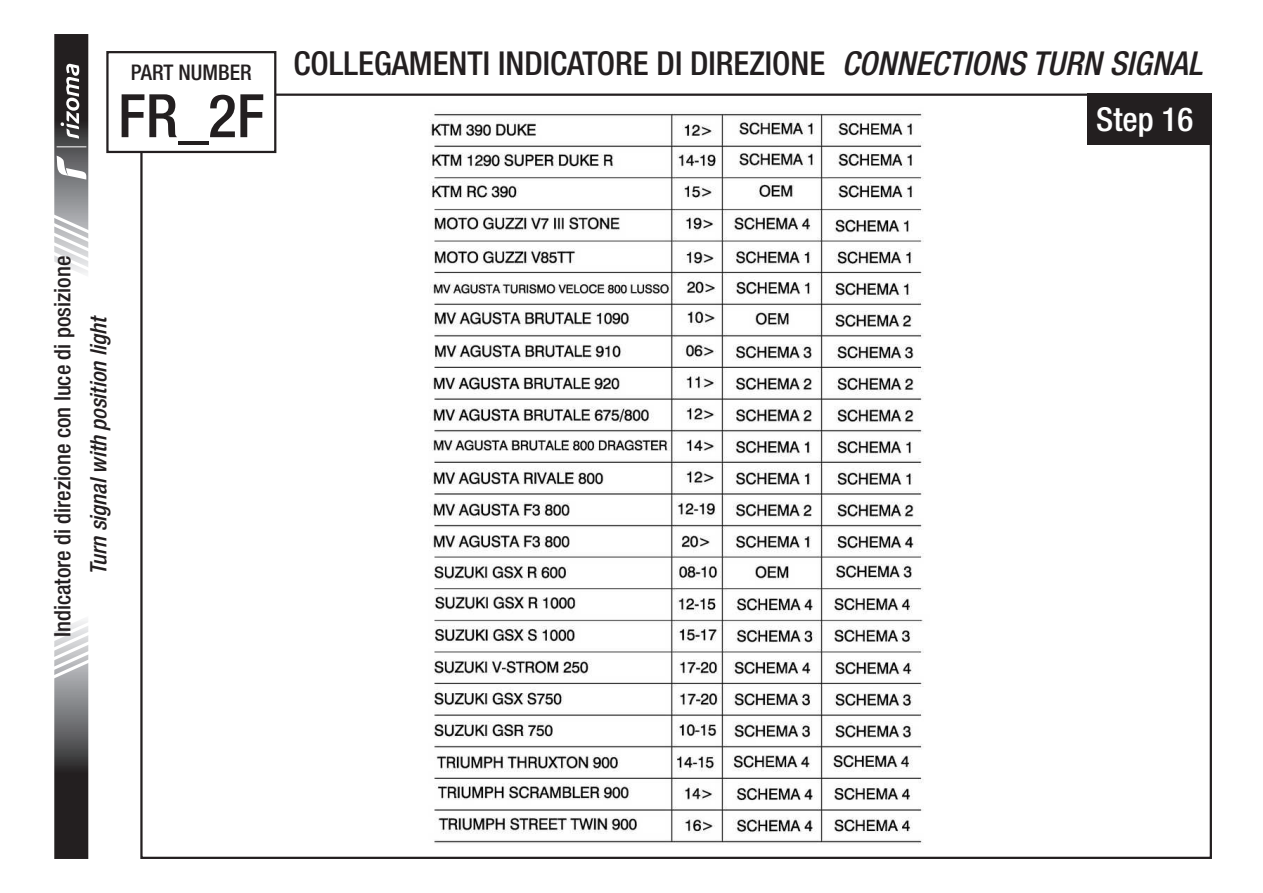
<style>
.page{position:relative;width:1263px;height:893px;background:#fff}
.page>*{position:absolute;margin:0;border:0;box-sizing:border-box;transform-origin:0 0}
.t1{font:500 condensed 60px "Helvetica Neue LT Std";color:#231f20}
.t2{font:500 condensed 33px "Helvetica Neue LT Std";color:#231f20}
.t3{font:500 condensed 33px "Helvetica Neue LT Std";color:#fff}
.t4{font:500 condensed 22.8px "Helvetica Neue LT Std";color:#231f20}
.t5{font:italic 500 condensed 22.8px "Helvetica Neue LT Std";color:#231f20}
.t6{font:500 condensed 21.6px "Helvetica Neue LT Std";color:#231f20}
.s1{font-style:italic}
</style>
<div class="page">
<img style="left:429px;top:113px;width:495px;height:731px">
<div style="left:1088px;top:94px;width:124px;height:51px;background:#231f20"></div>
<svg style="left:54px;top:620px;width:35px;height:239px"></svg>
<svg style="left:54px;top:34px;width:35px;height:240px"></svg>
<div style="left:106px;top:51px;width:170px;height:102px;border:2px solid #231f20"></div>
<p class="t6" style="left:131px;top:59px;width:122px">PART NUMBER</p>
<h1 class="t1" style="left:118px;top:80px;width:148px">FR_2F</h1>
<p class="t2" style="left:293px;top:43px;width:910px">COLLEGAMENTI INDICATORE DI DIREZIONE <span class="s1">CONNECTIONS TURN SIGNAL</span></p>
<p class="t3" style="left:1096px;top:99px;width:99px">Step 16</p>
<p class="t4" style="left:49px;top:637px;width:383px;rotate:-90deg">Indicatore di direzione con luce di posizione</p>
<p class="t5" style="left:85px;top:575px;width:261px;rotate:-90deg">Turn signal with position light</p>
</div>
